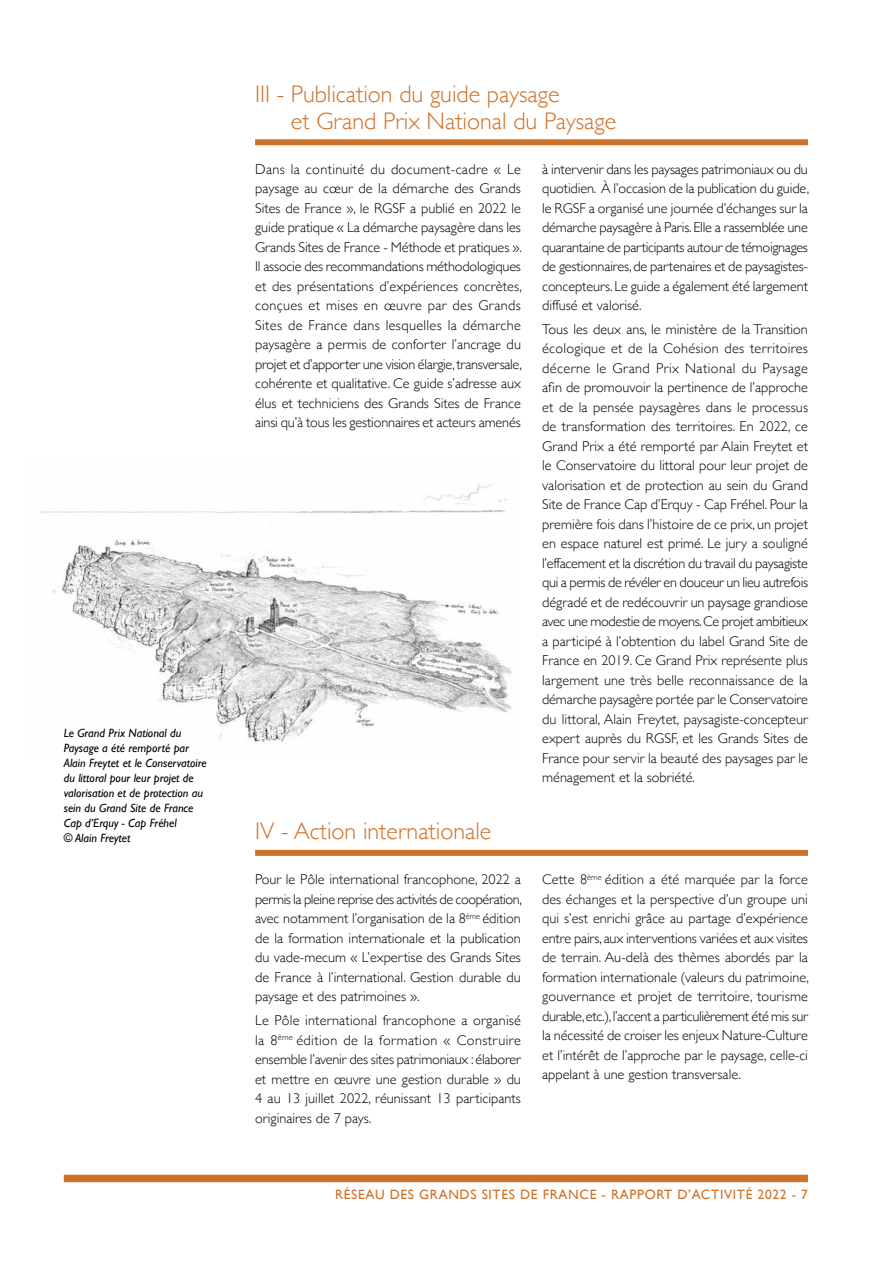
<style>
.page{position:relative;width:893px;height:1263px;background:#fff}
.page>*{position:absolute;margin:0;border:0;box-sizing:border-box;transform-origin:0 0}
.t1{font:300 24px/27px "Gill Sans";color:#cf7027}
.t2{font:300 14.25px/19.5px "Gill Sans";color:#000;text-align:justify}
.t3{font:13.5px "Gill Sans";letter-spacing:.05em;color:#cf7027}
.t4{font:italic 12px/15px "Gill Sans";color:#000}
</style>
<div class="page">
<div style="left:64px;top:1175px;width:744px;height:7px;background:#cf7027"></div>
<div style="left:255px;top:139px;width:553px;height:6px;background:#cf7027"></div>
<div style="left:255px;top:850px;width:553px;height:6px;background:#cf7027"></div>
<img style="left:39px;top:484px;width:473px;height:259px">
<p class="t4" style="left:64px;top:725px;width:144px">Le Grand Prix National du<br>Paysage a été remporté par<br>Alain Freytet et le Conservatoire du littoral pour leur projet de valorisation et de protection au sein du Grand Site de France<br>Cap d’Erquy - Cap Fréhel<br>© Alain Freytet</p>
<h1 class="t1" style="left:291px;top:79px;width:327px;text-indent:-36px">III - Publication du guide paysage<br>et Grand Prix National du Paysage</h1>
<p class="t2" style="left:255px;top:159px;width:268px">Dans la continuité du document-cadre « Le paysage au cœur de la démarche des Grands Sites de France », le RGSF a publié en 2022 le guide pratique « La démarche paysagère dans les Grands Sites de France - Méthode et pratiques ».<br>Il associe des recommandations méthodologiques et des présentations d’expériences concrètes, conçues et mises en œuvre par des Grands Sites de France dans lesquelles la démarche paysagère a permis de conforter l’ancrage du projet et d’apporter une vision élargie, transversale, cohérente et qualitative. Ce guide s’adresse aux élus et techniciens des Grands Sites de France ainsi qu’à tous les gestionnaires et acteurs amenés</p>
<p class="t2" style="left:542px;top:158px;width:269px">à intervenir dans les paysages patrimoniaux ou du quotidien. À l’occasion de la publication du guide, le RGSF a organisé une journée d’échanges sur la démarche paysagère à Paris. Elle a rassemblée une quarantaine de participants autour de témoignages de gestionnaires, de partenaires et de paysagistes&shy;concepteurs. Le guide a également été largement diffusé et valorisé.</p>
<p class="t2" style="left:542px;top:319px;width:267px">Tous les deux ans, le ministère de la Transition écologique et de la Cohésion des territoires décerne le Grand Prix National du Paysage afin de promouvoir la pertinence de l’approche et de la pensée paysagères dans le processus de transformation des territoires. En 2022, ce Grand Prix a été remporté par Alain Freytet et le Conservatoire du littoral pour leur projet de valorisation et de protection au sein du Grand Site de France Cap d’Erquy - Cap Fréhel. Pour la première fois dans l’histoire de ce prix, un projet en espace naturel est primé. Le jury a souligné l’effacement et la discrétion du travail du paysagiste qui a permis de révéler en douceur un lieu autrefois dégradé et de redécouvrir un paysage grandiose avec une modestie de moyens. Ce projet ambitieux a participé à l’obtention du label Grand Site de France en 2019. Ce Grand Prix représente plus largement une très belle reconnaissance de la démarche paysagère portée par le Conservatoire du littoral, Alain Freytet, paysagiste-concepteur expert auprès du RGSF, et les Grands Sites de France pour servir la beauté des paysages par le ménagement et la sobriété.</p>
<h1 class="t1" style="left:255px;top:817px;width:238px">IV - Action internationale</h1>
<p class="t2" style="left:255px;top:869px;width:268px">Pour le Pôle international francophone, 2022 a permis la pleine reprise des activités de coopération, avec notamment l’organisation de la 8<sup>ème</sup> édition de la formation internationale et la publication du vade-mecum « L’expertise des Grands Sites de France à l’international. Gestion durable du paysage et des patrimoines ».</p>
<p class="t2" style="left:255px;top:1010px;width:267px">Le Pôle international francophone a organisé la 8<sup>ème</sup> édition de la formation « Construire ensemble l’avenir des sites patrimoniaux : élaborer et mettre en œuvre une gestion durable » du 4 au 13 juillet 2022, réunissant 13 participants originaires de 7 pays.</p>
<p class="t2" style="left:542px;top:869px;width:268px">Cette 8<sup>ème</sup> édition a été marquée par la force des échanges et la perspective d’un groupe uni qui s’est enrichi grâce au partage d’expérience entre pairs, aux interventions variées et aux visites de terrain. Au-delà des thèmes abordés par la formation internationale (valeurs du patrimoine, gouvernance et projet de territoire, tourisme durable, etc.), l’accent a particulièrement été mis sur la nécessité de croiser les enjeux Nature-Culture et l’intérêt de l’approche par le paysage, celle-ci appelant à une gestion transversale.</p>
<p class="t3" style="left:335px;top:1187px;width:474px">RÉSEAU DES GRANDS SITES DE FRANCE - RAPPORT D’ACTIVITÉ 2022 - 7</p>
</div>
